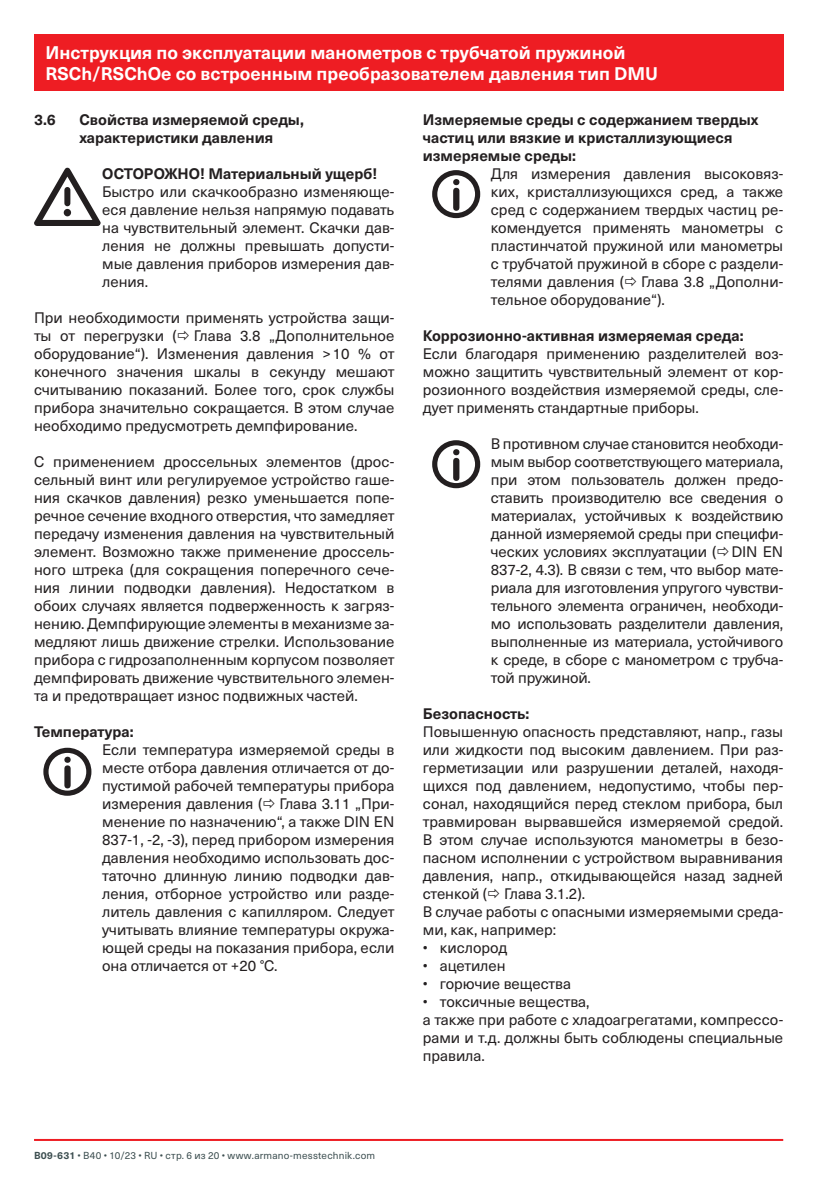
<style>
.page{position:relative;width:840px;height:1191px;background:#fff}
.page>*{position:absolute;margin:0;border:0;box-sizing:border-box;transform-origin:0 0}
.t1{font:700 18px/21.6px "Neue Haas Unica W1 G";color:#fff}
.t2{font:15px/18px "Neue Haas Unica W1 G";color:#231f20;text-align:justify}
.t3{font:700 15px/18px "Neue Haas Unica W1 G";color:#231f20}
.t4{font:10px "Neue Haas Unica W1 G";letter-spacing:.02em;color:#3d4f51}
.s1{font-weight:700}
</style>
<div class="page">
<hr style="left:34px;top:1139px;width:748px;height:2px;background:#ee1d23">
<div style="left:34px;top:34px;width:748px;height:57px;background:#ee1d23"></div>
<svg style="left:34px;top:168px;width:67px;height:58px"></svg>
<div style="left:64px;top:209px;width:7px;height:7px;background:#231f20;border-radius:50%"></div>
<div style="left:43px;top:747px;width:48px;height:48px;border:5px solid #231f20;border-radius:50%"></div>
<svg style="left:64px;top:756px;width:7px;height:32px"></svg>
<div style="left:432px;top:170px;width:48px;height:48px;border:5px solid #231f20;border-radius:50%"></div>
<svg style="left:453px;top:179px;width:6px;height:32px"></svg>
<div style="left:432px;top:440px;width:48px;height:48px;border:5px solid #231f20;border-radius:50%"></div>
<svg style="left:453px;top:449px;width:6px;height:32px"></svg>
<p class="t1" style="left:45px;top:40px;width:613px">Инструкция по эксплуатации манометров с трубчатой пружиной<br>RSCh/RSChOe со встроенным преобразователем давления тип DMU</p>
<p class="t3" style="left:34px;top:110px;width:23px">3.6</p>
<p class="t3" style="left:79px;top:110px;width:226px">Свойства измеряемой среды, характеристики давления</p>
<p class="t3" style="left:102px;top:164px;width:277px">ОСТОРОЖНО! Материальный ущерб!</p>
<p class="t2" style="left:102px;top:182px;width:293px">Быстро или скачкообразно изменяюще&shy;еся давление нельзя напрямую подавать на чувствительный элемент. Скачки дав&shy;ления не должны превышать допусти&shy;мые давления приборов измерения дав&shy;ления.</p>
<p class="t2" style="left:34px;top:308px;width:362px">При необходимости применять устройства защи&shy;ты от перегрузки ( Глава 3.8 „Дополнительное оборудование“). Изменения давления &gt;10 % от конечного значения шкалы в секунду мешают считыванию показаний. Более того, срок службы прибора значительно сокращается. В этом случае необходимо предусмотреть демпфирование.</p>
<p class="t2" style="left:34px;top:452px;width:362px">С применением дроссельных элементов (дрос&shy;сельный винт или регулируемое устройство гаше&shy;ния скачков давления) резко уменьшается попе&shy;речное сечение входного отверстия, что замедляет передачу изменения давления на чувствительный элемент. Возможно также применение дроссель&shy;ного штрека (для сокращения поперечного сече&shy;ния линии подводки давления). Недостатком в обоих случаях является подверженность к загряз&shy;нению. Демпфирующие элементы в механизме за&shy;медляют лишь движение стрелки. Использование прибора с гидрозаполненным корпусом позволяет демпфировать движение чувствительного элемен&shy;та и предотвращает износ подвижных частей.</p>
<p class="t3" style="left:34px;top:722px;width:101px">Температура:</p>
<p class="t2" style="left:102px;top:740px;width:293px">Если температура измеряемой среды в месте отбора давления отличается от до&shy;пустимой рабочей температуры прибора измерения давления ( Глава 3.11 „При&shy;менение по назначению“, а также DIN EN 837-1, -2, -3), перед прибором измерения давления необходимо использовать дос&shy;таточно длинную линию подводки дав&shy;ления, отборное устройство или разде&shy;литель давления с капилляром. Следует учитывать влияние температуры окружа&shy;ющей среды на показания прибора, если она отличается от +20 °C.</p>
<p class="t3" style="left:422px;top:110px;width:337px">Измеряемые среды с содержанием твердых частиц или вязкие и кристаллизующиеся измеряемые среды:</p>
<p class="t2" style="left:490px;top:164px;width:293px">Для измерения давления высоковяз&shy;ких, кристаллизующихся сред, а также сред с содержанием твердых частиц ре&shy;комендуется применять манометры с пластинчатой пружиной или манометры с трубчатой пружиной в сборе с раздели&shy;телями давления ( Глава 3.8 „Дополни&shy;тельное оборудование“).</p>
<p class="t3" style="left:422px;top:326px;width:322px">Коррозионно-активная измеряемая среда:</p>
<p class="t2" style="left:422px;top:344px;width:362px">Если благодаря применению разделителей воз&shy;можно защитить чувствительный элемент от кор&shy;розионного воздействия измеряемой среды, сле&shy;дует применять стандартные приборы.</p>
<p class="t2" style="left:490px;top:434px;width:294px">В противном случае становится необходи&shy;мым выбор соответствующего материала, при этом пользователь должен предо&shy;ставить производителю все сведения о материалах, устойчивых к воздействию данной измеряемой среды при специфи&shy;ческих условиях эксплуатации ( DIN EN 837-2, 4.3). В связи с тем, что выбор мате&shy;риала для изготовления упругого чувстви&shy;тельного элемента ограничен, необходи&shy;мо использовать разделители давления, выполненные из материала, устойчивого к среде, в сборе с манометром с трубча&shy;той пружиной.</p>
<p class="t3" style="left:422px;top:704px;width:108px">Безопасность:</p>
<p class="t2" style="left:422px;top:722px;width:362px;text-align:left">Повышенную опасность представляют, напр., газы или жидкости под высоким давлением. При раз&shy;герметизации или разрушении деталей, находя&shy;щихся под давлением, недопустимо, чтобы пер&shy;сонал, находящийся перед стеклом прибора, был травмирован вырвавшейся измеряемой средой.<br>В этом случае используются манометры в безо&shy;пасном исполнении с устройством выравнивания давления, напр., откидывающейся назад задней стенкой ( Глава 3.1.2).<br>В случае работы с опасными измеряемыми среда&shy;ми, как, например:</p>
<p class="t2" style="left:422px;top:938px;width:86px">• кислород</p>
<p class="t2" style="left:422px;top:956px;width:84px">• ацетилен</p>
<p class="t2" style="left:422px;top:974px;width:150px">• горючие вещества</p>
<p class="t2" style="left:422px;top:992px;width:362px;text-align:left">• токсичные вещества,<br>а также при работе с хладоагрегатами, компрессо&shy;рами и т.д. должны быть соблюдены специальные правила.</p>
<p class="t4" style="left:34px;top:1148px;width:342px"><span class="s1">B09-631</span> • B40 • 10/23 • RU • стр. 6 из 20 • www.armano-messtechnik.com</p>
</div>
